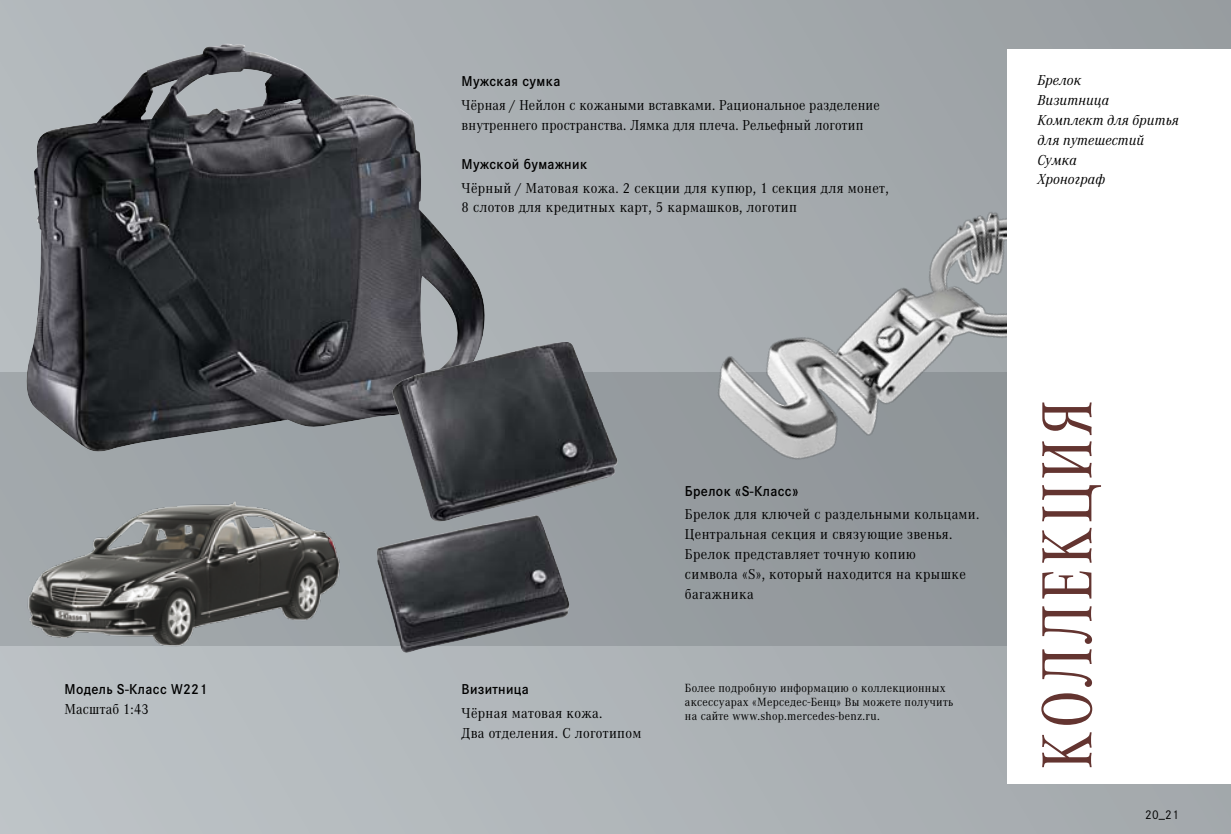
<style>
.page{position:relative;width:1231px;height:834px;background:#fff}
.page>*{position:absolute;margin:0;border:0;box-sizing:border-box;transform-origin:0 0}
.t1{font:73.5px "Corporate A Con";letter-spacing:.045em;color:#633430}
.t2{font:14.88px/19.8px "Corporate A";letter-spacing:.025em;color:#000;scale:.95 1}
.t3{font:14.88px/19.8px "Corporate A";letter-spacing:.025em;color:#000;scale:.93 1}
.t4{font:600 14.88px "Corporate S";letter-spacing:.025em;color:#000;scale:.95 1}
.t5{font:italic 14.88px/19.8px "Corporate A";letter-spacing:.01em;color:#000}
.t6{font:14.88px "Corporate A";letter-spacing:.025em;color:#000;scale:.94 1}
.t7{font:13.12px "Corporate S";color:#000;scale:.95 1}
.t8{font:12.25px/14px "Corporate A";letter-spacing:.025em;color:#000;scale:.95 1}
</style>
<div class="page">
<div style="left:0;top:0;width:1230px;height:833px;background:linear-gradient(to right,#bbc1c5,#9da2a5)"></div>
<div style="left:0;top:372px;width:1230px;height:273px;background:#969b9e"></div>
<img style="left:18px;top:43px;width:468px;height:410px">
<img style="left:696px;top:137px;width:311px;height:323px">
<img style="left:376px;top:521px;width:193px;height:131px">
<img style="left:25px;top:467px;width:317px;height:210px">
<div style="left:1007px;top:50px;width:223px;height:734px;background:#fff"></div>
<img style="left:392px;top:341px;width:226px;height:180px">
<p class="t4" style="left:64px;top:678px;width:152px">Модель S-Класс W221</p>
<p class="t6" style="left:64px;top:699px;width:91px">Масштаб 1:43</p>
<p class="t4" style="left:461px;top:70px;width:105px">Мужская сумка</p>
<p class="t3" style="left:461px;top:94px;width:451px">Чёрная / Нейлон с кожаными вставками. Рациональное разделение внутреннего пространства. Лямка для плеча. Рельефный логотип</p>
<p class="t4" style="left:461px;top:153px;width:134px">Мужской бумажник</p>
<p class="t2" style="left:461px;top:177px;width:451px">Чёрный / Матовая кожа. 2 секции для купюр, 1 секция для монет,<br>8 слотов для кредитных карт, 5 кармашков, логотип</p>
<p class="t5" style="left:1037px;top:71px;width:143px">Брелок<br>Визитница<br>Комплект для бритья для путешестий<br>Сумка<br>Хронограф</p>
<p class="t4" style="left:461px;top:678px;width:72px">Визитница</p>
<p class="t2" style="left:461px;top:702px;width:191px">Чёрная матовая кожа.<br>Два отделения. С логотипом</p>
<p class="t4" style="left:685px;top:480px;width:121px">Брелок «S-Класс»</p>
<p class="t2" style="left:685px;top:503px;width:311px">Брелок для ключей с раздельными кольцами.<br>Центральная секция и связующие звенья.<br>Брелок представляет точную копию<br>символа «S», который находится на крышке багажника</p>
<p class="t8" style="left:685px;top:680px;width:283px">Более подробную информацию о коллекционных аксессуарах «Мерседес-Бенц» Вы можете получить на сайте www.shop.mercedes-benz.ru.</p>
<h1 class="t1" style="left:1016px;top:769px;width:370px;rotate:-90deg">коллекция</h1>
<p class="t7" style="left:1144px;top:805px;width:37px">20_21</p>
</div>
